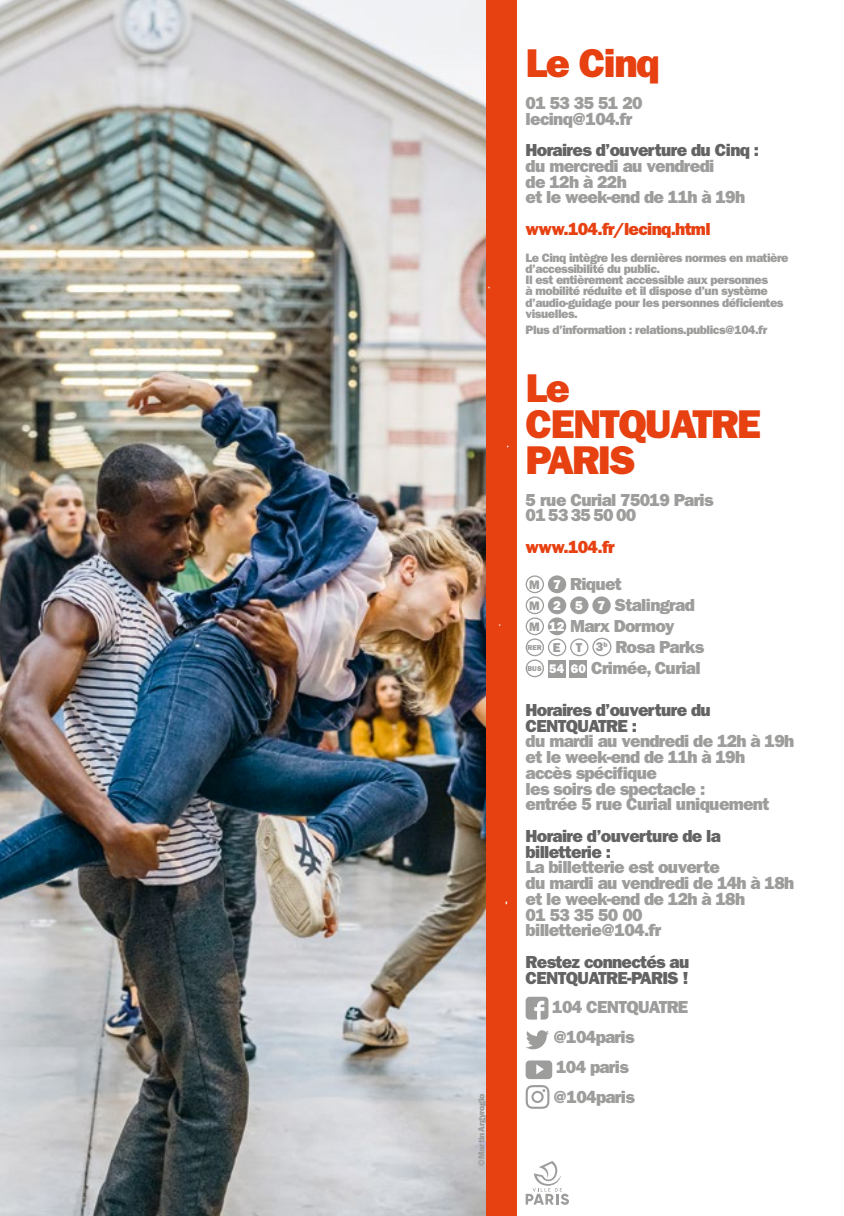
<style>
.page{position:relative;width:844px;height:1216px;background:#fff}
.page>*{position:absolute;margin:0;border:0;box-sizing:border-box;transform-origin:0 0}
.t1{font:40.43px/36.2px "ITC Franklin Gothic Std Hvy";letter-spacing:-.04em;color:#e74011}
.t2{font:17.5px/15.8px "ITC Franklin Gothic Std Hvy";letter-spacing:-.04em;color:#9d9d9c}
.t3{font:17.5px/15.8px "ITC Franklin Gothic Std Hvy";letter-spacing:-.04em;color:#646363}
.t4{font:17.5px/36.8px "ITC Franklin Gothic Std Hvy";letter-spacing:-.04em;color:#e74011}
.t5{font:12.25px/11.2px "ITC Franklin Gothic Std Hvy";letter-spacing:-.04em;color:#9d9d9c}
.t6{font:8.75px "ITC Franklin Gothic Std Hvy";letter-spacing:-.04em;color:#9d9d9c}
.t7{font:7.17px "ITC Franklin Gothic Std Hvy";color:#9d9d9c}
.s1{font-size:12.42px;color:#9d9d9c}
.s2{font-size:12.95px;color:#fff}
.s3{color:#9d9d9c}
.s4{font-size:12.42px}
.s5{font-size:12.95px}
.s6{font-size:12.6px}
.s7{font-size:12.6px;color:#fff}
</style>
<div class="page">
<img style="left:0;top:0;width:516px;height:1215px">
<div style="left:525px;top:575px;width:19px;height:18px;border:1px solid #9d9d9c;border-radius:50%"></div>
<div style="left:547px;top:575px;width:19px;height:18px;background:#9d9d9c;border-radius:50%"></div>
<div style="left:525px;top:596px;width:19px;height:18px;border:1px solid #9d9d9c;border-radius:50%"></div>
<div style="left:547px;top:596px;width:19px;height:18px;background:#9d9d9c;border-radius:50%"></div>
<div style="left:570px;top:596px;width:18px;height:18px;background:#9d9d9c;border-radius:50%"></div>
<div style="left:592px;top:596px;width:18px;height:18px;background:#9d9d9c;border-radius:50%"></div>
<div style="left:525px;top:617px;width:19px;height:18px;border:1px solid #9d9d9c;border-radius:50%"></div>
<div style="left:547px;top:617px;width:19px;height:18px;background:#9d9d9c;border-radius:50%"></div>
<div style="left:525px;top:638px;width:19px;height:18px;border:1px solid #9d9d9c;border-radius:50%"></div>
<div style="left:547px;top:638px;width:19px;height:18px;border:1px solid #9d9d9c;border-radius:50%"></div>
<div style="left:570px;top:638px;width:18px;height:18px;border:1px solid #9d9d9c;border-radius:50%"></div>
<div style="left:592px;top:637px;width:19px;height:19px;border:1px solid #9d9d9c;border-radius:50%"></div>
<div style="left:525px;top:659px;width:19px;height:18px;border:1px solid #9d9d9c;border-radius:50%"></div>
<div style="left:547px;top:660px;width:18px;height:17px;background:#9d9d9c"></div>
<div style="left:569px;top:660px;width:18px;height:17px;background:#9d9d9c"></div>
<svg style="left:525px;top:996px;width:23px;height:23px"></svg>
<svg style="left:526px;top:1030px;width:23px;height:19px"></svg>
<svg style="left:525px;top:1060px;width:27px;height:48px"></svg>
<svg style="left:525px;top:1161px;width:44px;height:43px"></svg>
<p class="t6" style="left:476px;top:1166px;width:74px;rotate:-90deg">© Martin Argyroglo</p>
<h1 class="t1" style="left:525px;top:45px;width:135px">Le Cinq</h1>
<p class="t2" style="left:525px;top:95px;width:118px">01 53 35 51 20 lecinq@104.fr</p>
<p class="t3" style="left:525px;top:142px;width:235px">Horaires d’ouverture du Cinq :</p>
<p class="t2" style="left:525px;top:158px;width:221px">du mercredi au vendredi<br>de 12h à 22h<br>et le week-end de 11h à 19h</p>
<p class="t4" style="left:525px;top:210px;width:186px">www.104.fr/lecinq.html</p>
<p class="t5" style="left:525px;top:252px;width:264px">Le Cinq intègre les dernières normes en matière d’accessibilité du public.<br>Il est entièrement accessible aux personnes<br>à mobilité réduite et il dispose d’un système d’audio-guidage pour les personnes déficientes visuelles.</p>
<p class="t5" style="left:525px;top:324px;width:243px">Plus d’information : relations.publics@104.fr</p>
<h1 class="t1" style="left:525px;top:369px;width:237px">Le<br>CENTQUATRE<br>PARIS</h1>
<p class="t2" style="left:525px;top:492px;width:189px">5 rue Curial 75019 Paris<br>01 53 35 50 00</p>
<p class="t4" style="left:525px;top:528px;width:98px">www.104.fr<br><span class="s1">M</span> <span class="s2">7</span> <span class="s3">Riquet</span></p>
<p class="t2" style="left:529px;top:594px;width:167px;line-height:21px"><span class="s4">M</span> <span class="s2">2 5 7</span> Stalingrad<br><span class="s4">M</span> <span class="s2">12</span> Marx Dormoy</p>
<p class="t7" style="left:527px;top:643px;width:81px">RER <span class="s5">E T</span> <span class="s6">3</span><sup>b</sup></p>
<p class="t2" style="left:527px;top:636px;width:178px;line-height:21px;text-align:right">Rosa Parks<br><sup>BUS</sup> <span class="s7">54 60</span> Crimée, Curial</p>
<p class="t3" style="left:525px;top:702px;width:187px">Horaires d’ouverture du<br>CENTQUATRE :</p>
<p class="t2" style="left:525px;top:733px;width:270px">du mardi au vendredi de 12h à 19h et le week-end de 11h à 19h accès spécifique<br>les soirs de spectacle :<br>entrée 5 rue Curial uniquement</p>
<p class="t3" style="left:525px;top:828px;width:197px">Horaire d’ouverture de la billetterie :</p>
<p class="t2" style="left:525px;top:859px;width:270px">La billetterie est ouverte<br>du mardi au vendredi de 14h à 18h et le week-end de 12h à 18h<br>01 53 35 50 00<br>billetterie@104.fr</p>
<p class="t3" style="left:525px;top:954px;width:165px">Restez connectés au<br>CENTQUATRE-PARIS !</p>
<p class="t2" style="left:552px;top:992px;width:138px;line-height:29.8px">104 CENTQUATRE @104paris<br>104 paris @104paris</p>
</div>
